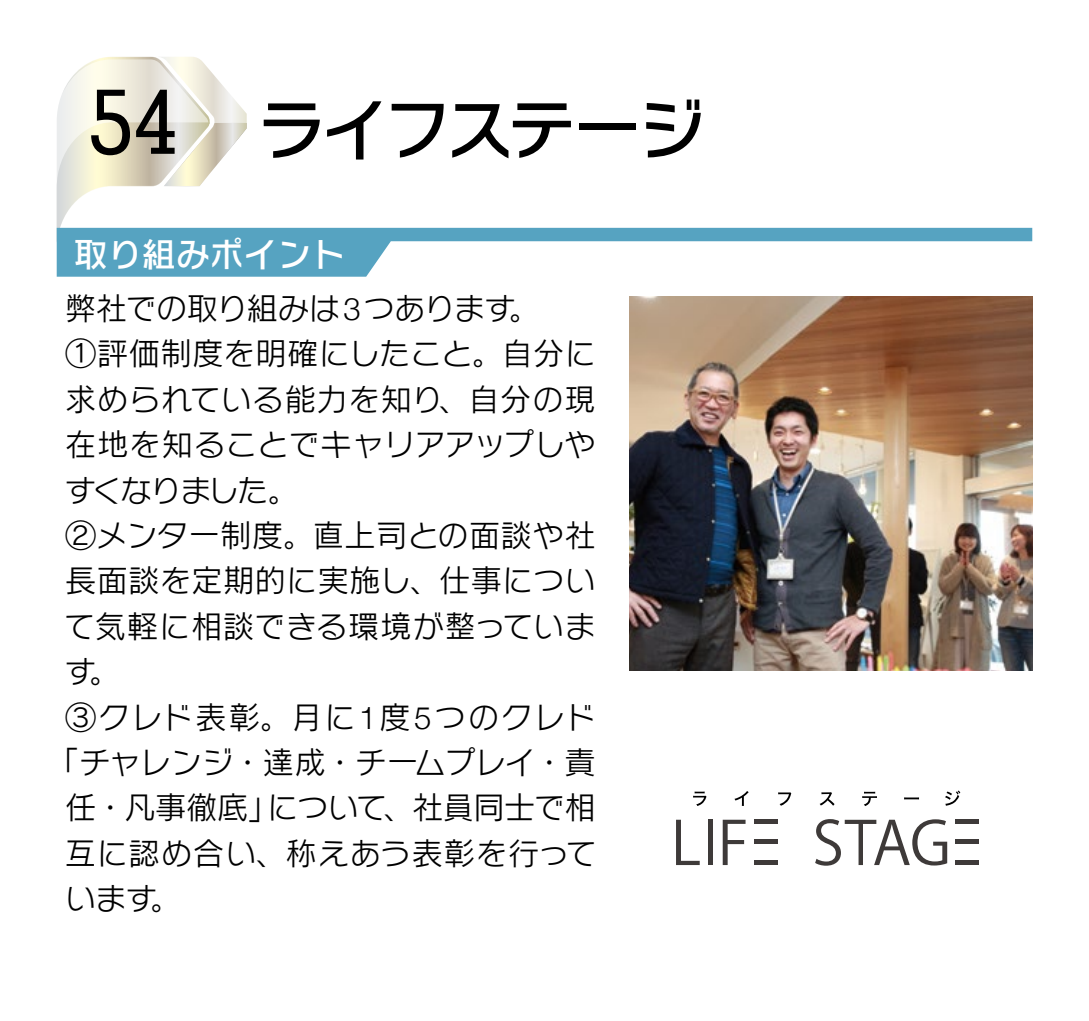
<style>
.page{position:relative;width:1089px;height:1021px;background:#fff}
.page>*{position:absolute;margin:0;border:0;box-sizing:border-box;transform-origin:0 0}
.t1{font:500 90.8px "Memphis";color:#000}
.t2{font:68px "Rodin NTLG Pro DB";letter-spacing:-.07em;color:#000}
.t3{font:34px "Rodin NTLG Pro DB";color:#fff}
.t4{font:31.2px "Rodin NTLG Pro M";letter-spacing:.01em;color:#000}
.t5{font:31.2px "Rodin NTLG Pro M";letter-spacing:-.015em;color:#000}
.t6{font:31.2px "Rodin NTLG Pro M";letter-spacing:-.01em;color:#000}
.t7{font:31.2px "Rodin NTLG Pro M";letter-spacing:.06em;color:#000}
.t8{font:31.2px "Rodin NTLG Pro M";letter-spacing:.03em;color:#000}
.t9{font:31.2px "Rodin NTLG Pro M";letter-spacing:-.075em;color:#000}
.s1{font-family:"Helvetica Neue";font-weight:300}
</style>
<div class="page">
<svg style="left:57px;top:57px;width:190px;height:171px"></svg>
<svg style="left:57px;top:228px;width:975px;height:49px;fill:#56a3c1"></svg>
<img style="left:629px;top:296px;width:403px;height:374px">
<svg style="left:676px;top:819px;width:23px;height:46px"></svg>
<div style="left:707px;top:819px;width:5px;height:46px;background:#3e3a39"></div>
<svg style="left:722px;top:819px;width:23px;height:46px"></svg>
<svg style="left:815px;top:819px;width:132px;height:46px"></svg>
<div style="left:753px;top:860px;width:24px;height:5px;background:#3e3a39"></div>
<hr style="left:753px;top:839px;width:24px;height:4px;background:#3e3a39">
<div style="left:753px;top:819px;width:24px;height:5px;background:#3e3a39"></div>
<div style="left:955px;top:860px;width:24px;height:5px;background:#3e3a39"></div>
<hr style="left:955px;top:839px;width:24px;height:4px;background:#3e3a39">
<div style="left:955px;top:819px;width:24px;height:5px;background:#3e3a39"></div>
<svg style="left:693px;top:791px;width:13px;height:15px"></svg>
<svg style="left:734px;top:791px;width:14px;height:14px"></svg>
<svg style="left:778px;top:792px;width:13px;height:13px"></svg>
<svg style="left:819px;top:792px;width:15px;height:13px"></svg>
<svg style="left:862px;top:791px;width:15px;height:15px"></svg>
<svg style="left:904px;top:797px;width:15px;height:2px"></svg>
<svg style="left:945px;top:790px;width:15px;height:15px"></svg>
<h1 class="t1" style="left:88px;top:66px;width:92px">54</h1>
<h2 class="t2" style="left:257px;top:84px;width:450px">ライフステージ</h2>
<p class="t3" style="left:74px;top:231px;width:274px">取り組みポイント</p>
<p class="t5" style="left:65px;top:288px;width:477px">弊社での取り組みは<span class="s1">3</span>つあります。</p>
<p class="t4" style="left:65px;top:333px;width:532px">①評価制度を明確にしたこと。自分に</p>
<p class="t4" style="left:65px;top:379px;width:532px">求められている能力を知り、自分の現</p>
<p class="t4" style="left:65px;top:424px;width:532px">在地を知ることでキャリアアップしや</p>
<p class="t9" style="left:65px;top:469px;width:235px">すくなりました。</p>
<p class="t4" style="left:65px;top:515px;width:532px">②メンター制度。直上司との面談や社</p>
<p class="t4" style="left:65px;top:560px;width:532px">長面談を定期的に実施し、仕事につい</p>
<p class="t4" style="left:64px;top:606px;width:533px">て気軽に相談できる環境が整っていま</p>
<p class="t4" style="left:65px;top:651px;width:57px">す。</p>
<p class="t7" style="left:65px;top:696px;width:532px">③クレド表彰。月に<span class="s1">1</span>度<span class="s1">5</span>つのクレド</p>
<p class="t6" style="left:48px;top:742px;width:549px">「チャレンジ・達成・チームプレイ・責</p>
<p class="t5" style="left:65px;top:787px;width:532px">任・凡事徹底」について、社員同士で相</p>
<p class="t8" style="left:65px;top:832px;width:533px">互に認め合い、称えあう表彰を行って</p>
<p class="t4" style="left:65px;top:878px;width:118px">います。</p>
</div>
